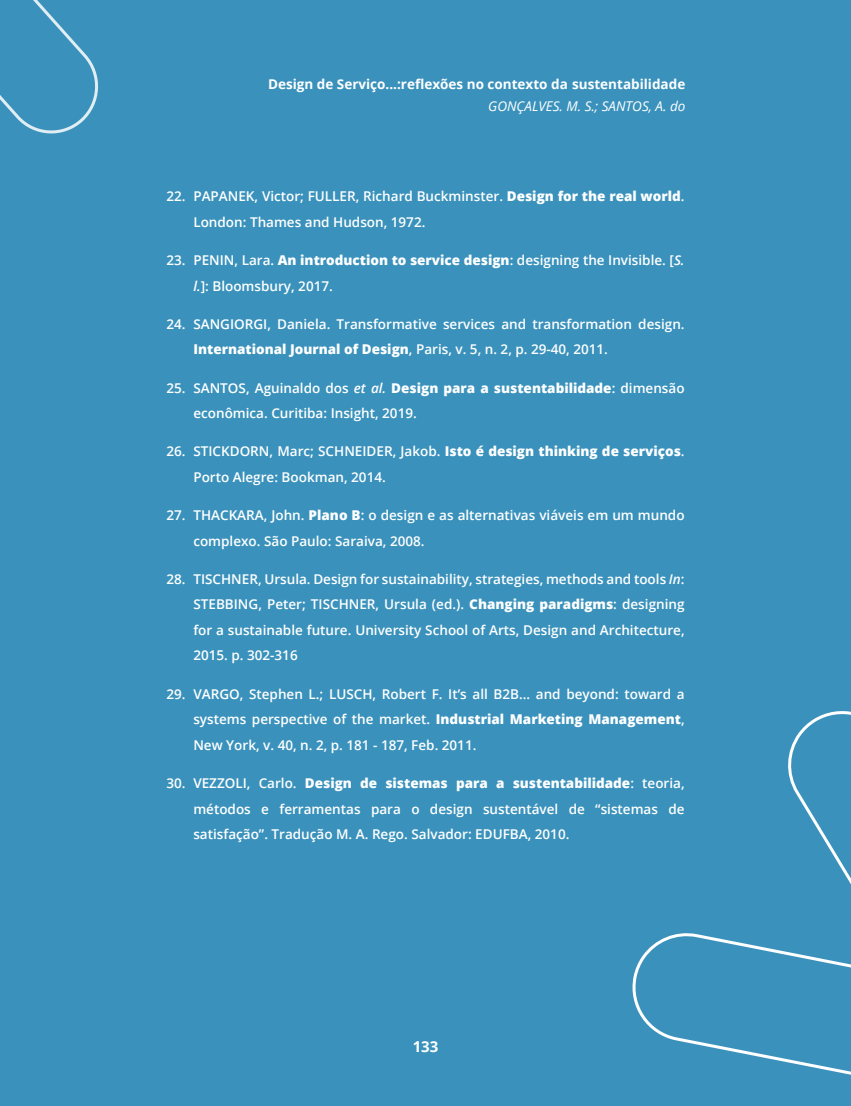
<style>
.page{position:relative;width:851px;height:1106px;background:#fff}
.page>*{position:absolute;margin:0;border:0;box-sizing:border-box;transform-origin:0 0}
.t1{font:700 15px "Open Sans";color:#fff}
.t2{font:600 13.5px/25.5px "Open Sans";color:#fff}
.t3{font:700 13.5px "Open Sans";color:#fff}
.t4{font:italic 13.5px "Open Sans";color:#fff}
.s1{font-weight:800}
.s2{font-style:italic}
</style>
<div class="page">
<div style="left:1px;top:0;width:849px;height:1106px;background:#3a92bc"></div>
<svg style="left:0;top:0;width:98px;height:141px"></svg>
<svg style="left:632px;top:711px;width:218px;height:364px"></svg>
<p class="t3" style="left:268px;top:75px;width:419px">Design de Serviço...:reflexões no contexto da sustentabilidade</p>
<p class="t4" style="left:488px;top:97px;width:198px">GONÇALVES. M. S.; SANTOS, A. do</p>
<p class="t2" style="left:193px;top:183px;width:492px;text-indent:-27px">22. PAPANEK, Victor; FULLER, Richard Buckminster. <span class="s1">Design for the real world</span>.<br>London: Thames and Hudson, 1972.</p>
<p class="t2" style="left:193px;top:247px;width:492px;text-indent:-27px">23. PENIN, Lara. <span class="s1">An introduction to service design</span>: designing the Invisible. [<span class="s2">S. l.</span>]: Bloomsbury, 2017.</p>
<p class="t2" style="left:193px;top:311px;width:492px;text-indent:-27px">24. SANGIORGI, Daniela. Transformative services and transformation design.<br><span class="s1">International Journal of Design</span>, Paris, v. 5, n. 2, p. 29-40, 2011.</p>
<p class="t2" style="left:193px;top:374px;width:492px;text-indent:-27px">25. SANTOS, Aguinaldo dos <span class="s2">et al.</span> <span class="s1">Design para a sustentabilidade</span>: dimensão econômica. Curitiba: Insight, 2019.</p>
<p class="t2" style="left:193px;top:438px;width:492px;text-indent:-27px">26. STICKDORN, Marc; SCHNEIDER, Jakob. <span class="s1">Isto é design thinking de serviços</span>.<br>Porto Alegre: Bookman, 2014.</p>
<p class="t2" style="left:193px;top:502px;width:492px;text-indent:-27px">27. THACKARA, John. <span class="s1">Plano B</span>: o design e as alternativas viáveis em um mundo complexo. São Paulo: Saraiva, 2008.</p>
<p class="t2" style="left:193px;top:566px;width:492px;text-align:justify;text-indent:-27px">28. TISCHNER, Ursula. Design for sustainability, strategies, methods and tools <span class="s2">In</span>:<br>STEBBING, Peter; TISCHNER, Ursula (ed.). <span class="s1">Changing paradigms</span>: designing for a sustainable future. University School of Arts, Design and Architecture, 2015. p. 302-316</p>
<p class="t2" style="left:193px;top:681px;width:492px;text-align:justify;text-indent:-27px">29. VARGO, Stephen L.; LUSCH, Robert F. It’s all B2B... and beyond: toward a systems perspective of the market. <span class="s1">Industrial Marketing Management</span>, New York, v. 40, n. 2, p. 181 - 187, Feb. 2011.</p>
<p class="t2" style="left:193px;top:770px;width:492px;text-align:justify;text-indent:-27px">30. VEZZOLI, Carlo. <span class="s1">Design de sistemas para a sustentabilidade</span>: teoria, métodos e ferramentas para o design sustentável de “sistemas de satisfação”. Tradução M. A. Rego. Salvador: EDUFBA, 2010.</p>
<p class="t1" style="left:412px;top:1035px;width:27px">133</p>
</div>
